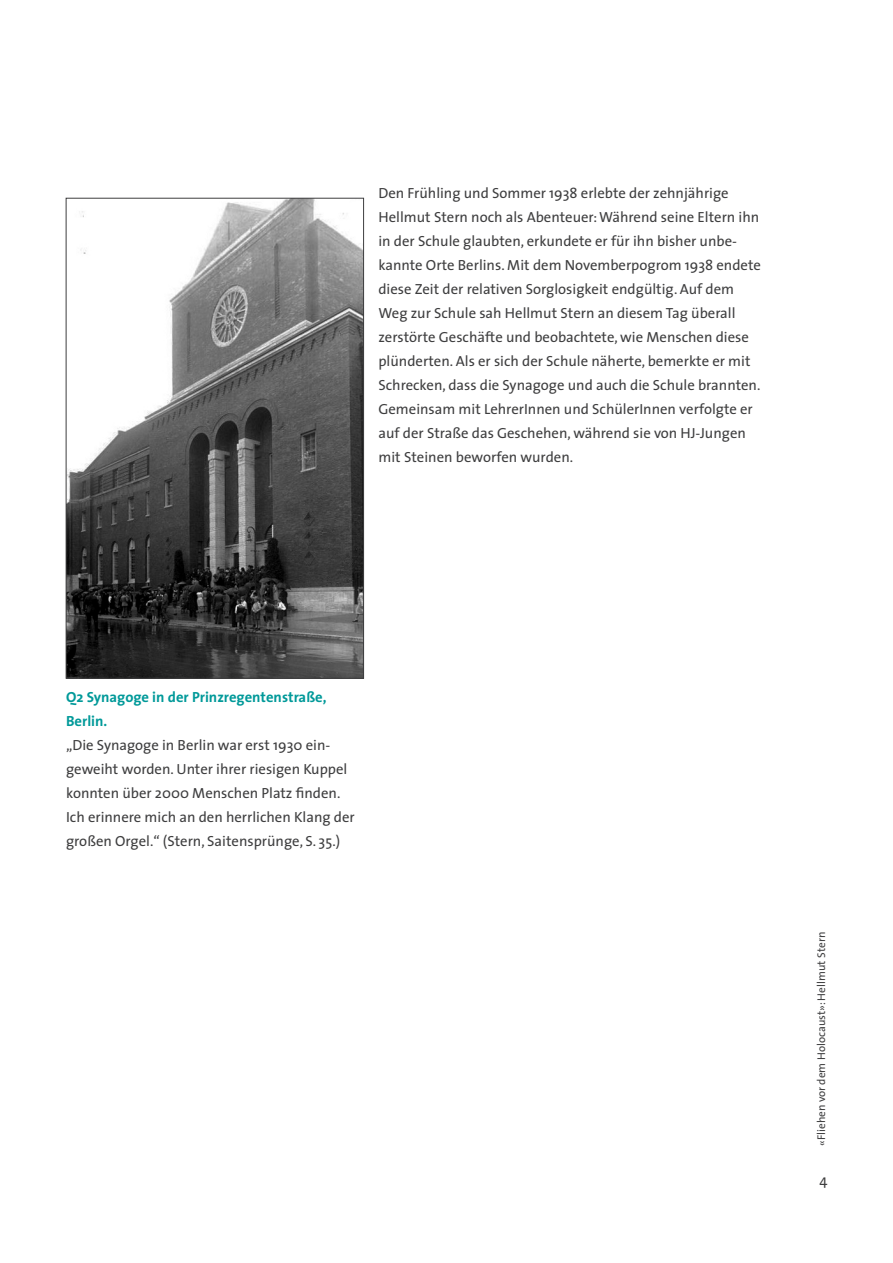
<style>
.page{position:relative;width:893px;height:1263px;background:#fff}
.page>*{position:absolute;margin:0;border:0;box-sizing:border-box;transform-origin:0 0}
.t1{font:14.7px/24px "The Sans";color:#3e3e3f}
.Legendenschrift{font:700 14.7px/24px "The Sans";color:#099}
.t2{font:11.25px "The Sans";color:#3e3e3f}
</style>
<div class="page">
<img style="left:68px;top:200px;width:294px;height:476px">
<div style="left:66px;top:198px;width:298px;height:480px;border:1px solid #3e3e3f"></div>
<p class="t1" style="left:378px;top:181px;width:384px">Den Frühling und Sommer 1938 erlebte der zehnjährige Hellmut Stern noch als Abenteuer: Während seine Eltern ihn in der Schule glaubten, erkundete er für ihn bisher unbe&shy;kannte Orte Berlins. Mit dem Novemberpogrom 1938 endete diese Zeit der relativen Sorglosigkeit endgültig. Auf dem Weg zur Schule sah Hellmut Stern an diesem Tag überall zerstörte Geschäfte und beobachtete, wie Menschen diese plünderten. Als er sich der Schule näherte, bemerkte er mit Schrecken, dass die Synagoge und auch die Schule brannten.<br>Gemeinsam mit LehrerInnen und SchülerInnen verfolgte er auf der Straße das Geschehen, während sie von HJ-Jungen mit Steinen beworfen wurden.</p>
<p class="Legendenschrift" style="left:66px;top:685px;width:262px">Q2 Synagoge in der Prinzregentenstraße,<br>Berlin.</p>
<p class="t1" style="left:66px;top:733px;width:290px">„Die Synagoge in Berlin war erst 1930 ein&shy;geweiht worden. Unter ihrer riesigen Kuppel konnten über 2000 Menschen Platz finden.<br>Ich erinnere mich an den herrlichen Klang der großen Orgel.“ (Stern, Saitensprünge, S. 35.)</p>
<p class="t2" style="left:812px;top:1146px;width:216px;rotate:-90deg">«Fliehen vor dem Holocaust»: Hellmut Stern</p>
<p class="t1" style="left:820px;top:1168px;width:9px">4</p>
</div>
